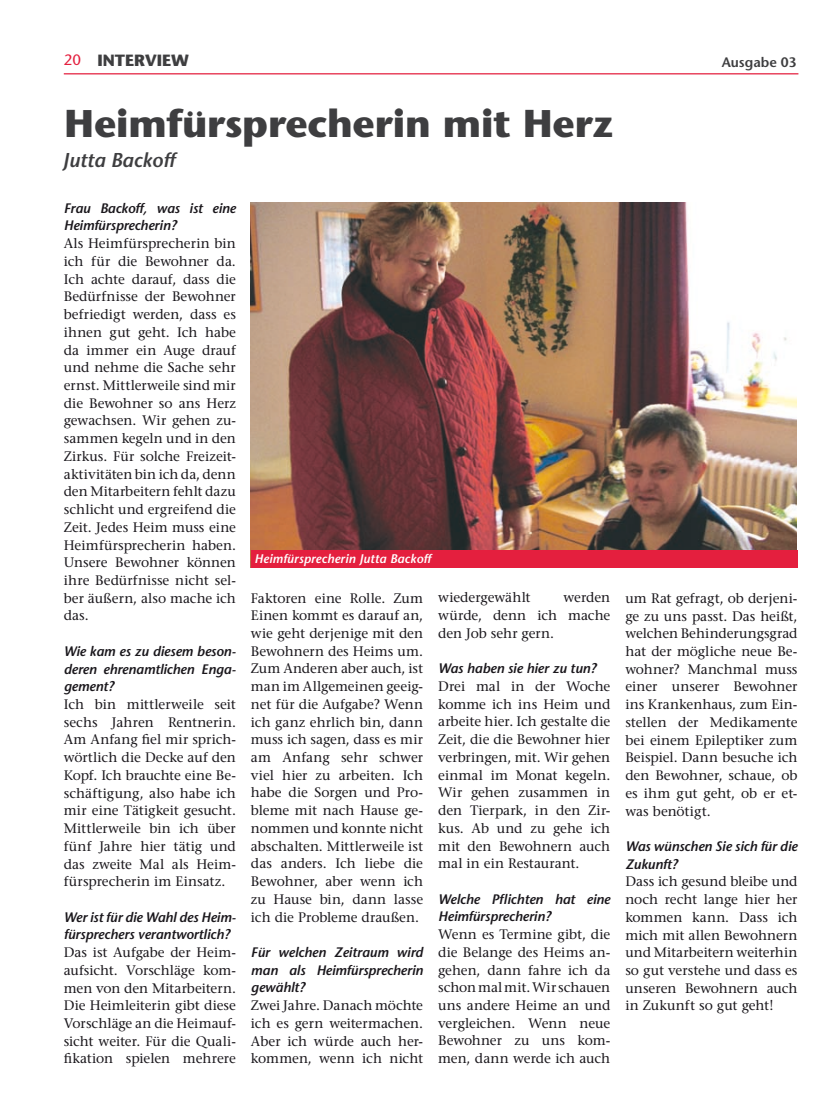
<style>
.page{position:relative;width:833px;height:1117px;background:#fff}
.page>*{position:absolute;margin:0;border:0;box-sizing:border-box;transform-origin:0 0}
.t1{font:700 38.75px "Stone Sans";letter-spacing:-.005em;color:#3e3e40}
.t2{font:italic 600 20px "Stone Sans";color:#3e3e40}
.t3{font:700 16.25px "Stone Sans";color:#3e3e40}
.t4{font:13.75px/17.8px "Stone Serif";color:#1a171c;text-align:justify}
.t5{font:italic 600 13.75px/17.8px "Stone Sans";letter-spacing:-.01em;color:#1a171c}
.t6{font:600 13.75px "Stone Sans";color:#3e3e40}
.t7{font:italic 600 12.5px "Stone Sans";letter-spacing:.01em;color:#fff}
.s1{font-weight:400;font-size:15px;color:#e41f3e}
</style>
<div class="page">
<hr style="left:64px;top:73px;width:734px;height:1px;background:#e41f3e">
<img style="left:251px;top:202px;width:546px;height:347px">
<div style="left:251px;top:549px;width:546px;height:18px;background:#e41f3e"></div>
<p class="t3" style="left:64px;top:50px;width:127px"><span class="s1">20</span> INTERVIEW</p>
<p class="t6" style="left:721px;top:53px;width:76px">Ausgabe 03</p>
<h1 class="t1" style="left:65px;top:99px;width:550px">Heimfürsprecherin mit Herz</h1>
<h2 class="t2" style="left:63px;top:148px;width:113px">Jutta Backoff</h2>
<p class="t5" style="left:64px;top:199px;width:174px">Frau Backoff, was ist eine<br>Heimfürsprecherin?</p>
<p class="t4" style="left:64px;top:234px;width:174px">Als Heimfürsprecherin bin ich für die Bewohner da.<br>Ich achte darauf, dass die Bedürfnisse der Bewohner befriedigt werden, dass es ihnen gut geht. Ich habe da immer ein Auge drauf und nehme die Sache sehr ernst. Mittlerweile sind mir die Bewohner so ans Herz gewachsen. Wir gehen zu&shy;sammen kegeln und in den Zirkus. Für solche Freizeit&shy;aktivitäten bin ich da, denn den Mitarbeitern fehlt dazu schlicht und ergreifend die Zeit. Jedes Heim muss eine Heimfürsprecherin haben.<br>Unsere Bewohner können ihre Bedürfnisse nicht sel&shy;ber äußern, also mache ich das.</p>
<p class="t5" style="left:64px;top:642px;width:174px;text-align:justify">Wie kam es zu diesem beson&shy;deren ehrenamtlichen Enga&shy;gement?</p>
<p class="t4" style="left:64px;top:695px;width:174px">Ich bin mittlerweile seit sechs Jahren Rentnerin.<br>Am Anfang fiel mir sprich&shy;wörtlich die Decke auf den Kopf. Ich brauchte eine Be&shy;schäftigung, also habe ich mir eine Tätigkeit gesucht.<br>Mittlerweile bin ich über fünf Jahre hier tätig und das zweite Mal als Heim&shy;fürsprecherin im Einsatz.</p>
<p class="t5" style="left:64px;top:907px;width:174px">Wer ist für die Wahl des Heim&shy;fürsprechers verantwortlich?</p>
<p class="t4" style="left:64px;top:943px;width:174px">Das ist Aufgabe der Heim&shy;aufsicht. Vorschläge kom&shy;men von den Mitarbeitern.<br>Die Heimleiterin gibt diese Vorschläge an die Heimauf&shy;sicht weiter. Für die Quali&shy;fikation spielen mehrere</p>
<p class="t7" style="left:254px;top:551px;width:178px">Heimfürsprecherin Jutta Backoff</p>
<p class="t4" style="left:251px;top:588px;width:174px">Faktoren eine Rolle. Zum Einen kommt es darauf an, wie geht derjenige mit den Bewohnern des Heims um.<br>Zum Anderen aber auch, ist man im Allgemeinen geeig&shy;net für die Aufgabe? Wenn ich ganz ehrlich bin, dann muss ich sagen, dass es mir am Anfang sehr schwer viel hier zu arbeiten. Ich habe die Sorgen und Pro&shy;bleme mit nach Hause ge&shy;nommen und konnte nicht abschalten. Mittlerweile ist das anders. Ich liebe die Bewohner, aber wenn ich zu Hause bin, dann lasse ich die Probleme draußen.</p>
<p class="t5" style="left:251px;top:942px;width:174px;text-align:justify">Für welchen Zeitraum wird man als Heimfürsprecherin gewählt?</p>
<p class="t4" style="left:251px;top:996px;width:174px">Zwei Jahre. Danach möchte ich es gern weitermachen.<br>Aber ich würde auch her&shy;kommen, wenn ich nicht</p>
<p class="t4" style="left:438px;top:588px;width:174px;text-indent:125px">werden würde, denn ich mache den Job sehr gern.</p>
<p class="t5" style="left:438px;top:659px;width:160px">Was haben sie hier zu tun?</p>
<p class="t4" style="left:438px;top:677px;width:174px">Drei mal in der Woche komme ich ins Heim und arbeite hier. Ich gestalte die Zeit, die die Bewohner hier verbringen, mit. Wir gehen einmal im Monat kegeln.<br>Wir gehen zusammen in den Tierpark, in den Zir&shy;kus. Ab und zu gehe ich mit den Bewohnern auch mal in ein Restaurant.</p>
<p class="t5" style="left:438px;top:889px;width:174px">Welche Pflichten hat eine<br>Heimfürsprecherin?</p>
<p class="t4" style="left:438px;top:925px;width:174px">Wenn es Termine gibt, die die Belange des Heims an&shy;gehen, dann fahre ich da schon mal mit. Wir schauen uns andere Heime an und vergleichen. Wenn neue Bewohner zu uns kom&shy;men, dann werde ich auch</p>
<p class="t4" style="left:438px;top:588px;width:94px">wiedergewählt</p>
<p class="t4" style="left:625px;top:589px;width:174px">um Rat gefragt, ob derjeni&shy;ge zu uns passt. Das heißt, welchen Behinderungsgrad hat der mögliche neue Be&shy;wohner? Manchmal muss einer unserer Bewohner ins Krankenhaus, zum Ein&shy;stellen der Medikamente bei einem Epileptiker zum Beispiel. Dann besuche ich den Bewohner, schaue, ob es ihm gut geht, ob er et&shy;was benötigt.</p>
<p class="t5" style="left:625px;top:837px;width:174px">Was wünschen Sie sich für die<br>Zukunft?</p>
<p class="t4" style="left:625px;top:872px;width:174px">Dass ich gesund bleibe und noch recht lange hier her kommen kann. Dass ich mich mit allen Bewohnern und Mitarbeitern weiterhin so gut verstehe und dass es unseren Bewohnern auch in Zukunft so gut geht!</p>
</div>
